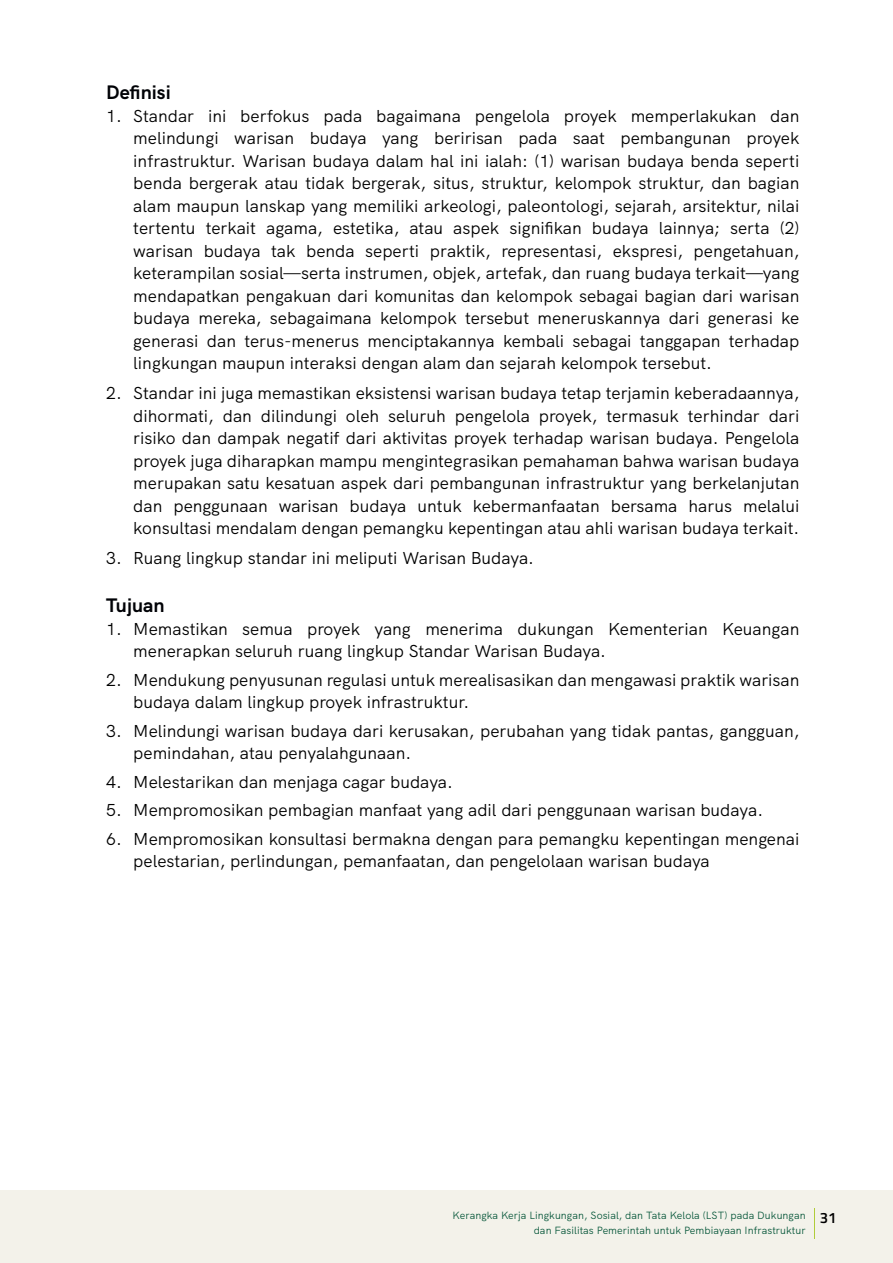
<style>
.page{position:relative;width:893px;height:1263px;background:#fff}
.page>*{position:absolute;margin:0;border:0;box-sizing:border-box;transform-origin:0 0}
.t1{font:700 19.5px "HK Grotesk";color:#000206}
.t2{font:17.25px/22.5px "HK Grotesk";color:#000}
.t3{font:600 15px "Titillium Web";color:#000}
.t4{font:10.5px/14.4px "HK Grotesk";letter-spacing:.005em;color:#08583b;text-align:right}
</style>
<div class="page">
<div style="left:0;top:1190px;width:893px;height:73px;background:#f3f2ea"></div>
<hr style="left:814px;top:1208px;width:1px;height:30px;background:#b0cc3a">
<p class="t1" style="left:106px;top:79px;width:66px">Definisi</p>
<p class="t2" style="left:133px;top:104px;width:668px;text-align:justify;text-indent:-27px">1. Standar ini berfokus pada bagaimana pengelola proyek memperlakukan dan melindungi warisan budaya yang beririsan pada saat pembangunan proyek infrastruktur. Warisan budaya dalam hal ini ialah: (1) warisan budaya benda seperti benda bergerak atau tidak bergerak, situs, struktur, kelompok struktur, dan bagian alam maupun lanskap yang memiliki arkeologi, paleontologi, sejarah, arsitektur, nilai tertentu terkait agama, estetika, atau aspek signifikan budaya lainnya; serta (2) warisan budaya tak benda seperti praktik, representasi, ekspresi, pengetahuan, keterampilan sosial—serta instrumen, objek, artefak, dan ruang budaya terkait—yang mendapatkan pengakuan dari komunitas dan kelompok sebagai bagian dari warisan budaya mereka, sebagaimana kelompok tersebut meneruskannya dari generasi ke generasi dan terus-menerus menciptakannya kembali sebagai tanggapan terhadap lingkungan maupun interaksi dengan alam dan sejarah kelompok tersebut.</p>
<p class="t2" style="left:133px;top:382px;width:668px;text-align:justify;text-indent:-27px">2. Standar ini juga memastikan eksistensi warisan budaya tetap terjamin keberadaannya, dihormati, dan dilindungi oleh seluruh pengelola proyek, termasuk terhindar dari risiko dan dampak negatif dari aktivitas proyek terhadap warisan budaya. Pengelola proyek juga diharapkan mampu mengintegrasikan pemahaman bahwa warisan budaya merupakan satu kesatuan aspek dari pembangunan infrastruktur yang berkelanjutan dan penggunaan warisan budaya untuk kebermanfaatan bersama harus melalui konsultasi mendalam dengan pemangku kepentingan atau ahli warisan budaya terkait.</p>
<p class="t2" style="left:106px;top:547px;width:429px">3. Ruang lingkup standar ini meliputi Warisan Budaya.</p>
<p class="t1" style="left:106px;top:592px;width:60px">Tujuan</p>
<p class="t2" style="left:133px;top:617px;width:668px;text-indent:-27px">1. Memastikan semua proyek yang menerima dukungan Kementerian Keuangan menerapkan seluruh ruang lingkup Standar Warisan Budaya.</p>
<p class="t2" style="left:133px;top:668px;width:668px;text-indent:-27px">2. Mendukung penyusunan regulasi untuk merealisasikan dan mengawasi praktik warisan budaya dalam lingkup proyek infrastruktur.</p>
<p class="t2" style="left:133px;top:719px;width:668px;text-indent:-27px">3. Melindungi warisan budaya dari kerusakan, perubahan yang tidak pantas, gangguan, pemindahan, atau penyalahgunaan.</p>
<p class="t2" style="left:106px;top:770px;width:348px">4. Melestarikan dan menjaga cagar budaya.</p>
<p class="t2" style="left:106px;top:799px;width:658px">5. Mempromosikan pembagian manfaat yang adil dari penggunaan warisan budaya.</p>
<p class="t2" style="left:133px;top:827px;width:668px;text-indent:-27px">6. Mempromosikan konsultasi bermakna dengan para pemangku kepentingan mengenai pelestarian, perlindungan, pemanfaatan, dan pengelolaan warisan budaya</p>
<p class="t4" style="left:453px;top:1208px;width:354px">Kerangka Kerja Lingkungan, Sosial, dan Tata Kelola (LST) pada Dukungan dan Fasilitas Pemerintah untuk Pembiayaan Infrastruktur</p>
<p class="t3" style="left:820px;top:1205px;width:18px">31</p>
</div>
